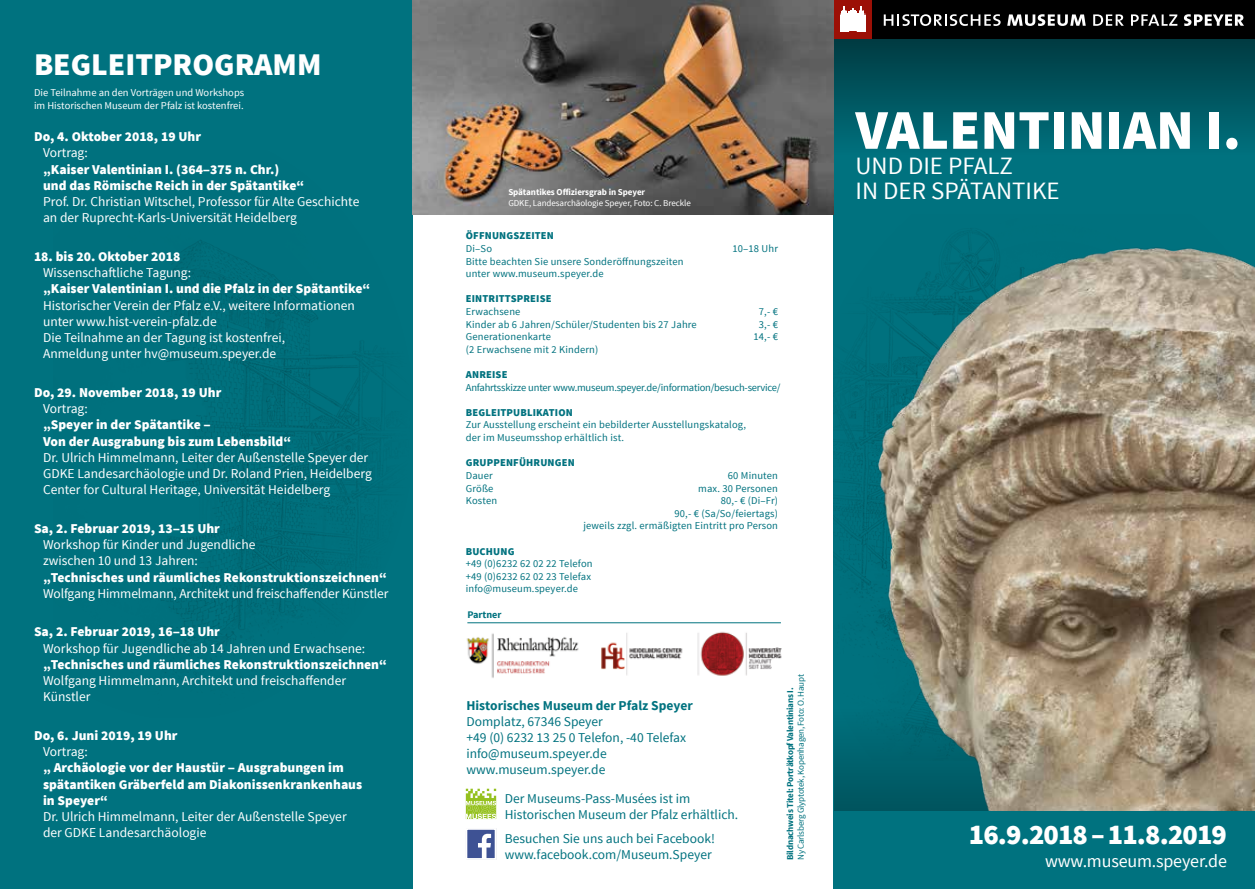
<style>
.page{position:relative;width:1255px;height:889px;background:#fff}
.page>*{position:absolute;margin:0;border:0;box-sizing:border-box;transform-origin:0 0}
.t1{font:900 56.25px "Source Sans Pro";color:#fff}
.t2{font:900 31.5px "Source Sans Pro";color:#fff}
.t3{font:900 28.5px "Source Sans Pro";letter-spacing:-.03em;color:#fff}
.t4{font:24.9px/24.9px "Source Sans Pro";color:#fff}
.t5{font:18px "Source Sans Pro";letter-spacing:-.01em;color:#fff}
.t6{font:13.5px/16.2px "Source Sans Pro";color:#fff}
.t7{font:900 13.5px/16.2px "Source Sans Pro";color:#fff}
.t8{font:13.5px/16.2px "Source Sans Pro";color:#00727f}
.t9{font:700 13.5px "Source Sans Pro";color:#00727f}
.t10{font:10.5px/12.6px "Source Sans Pro";letter-spacing:.015em;color:#00727f}
.t11{font:10.5px/12.6px "Source Sans Pro";color:#fff}
.t12{font:900 10.5px "Source Sans Pro";letter-spacing:.015em;color:#00727f}
.t13{font:10.5px "Source Sans Pro";letter-spacing:-.02em;color:#00727f}
.t14{font:700 10.2px "Source Sans Pro";letter-spacing:-.005em;color:#00727f}
.t15{font:9px "Source Sans Pro";letter-spacing:-.025em;color:#00727f}
.t16{font:9px "Source Sans Pro";letter-spacing:-.01em;color:#fff}
.t17{font:700 9px "Source Sans Pro";letter-spacing:-.025em;color:#00727f}
.t18{font:700 9px "Source Sans Pro";letter-spacing:-.01em;color:#fff}
</style>
<div class="page">
<div style="left:0;top:0;width:412px;height:889px;background:#00727f"></div>
<img style="left:159px;top:240px;width:224px;height:439px">
<div style="left:833px;top:0;width:421px;height:889px;background:#00727f"></div>
<div style="left:833px;top:35px;width:421px;height:120px;background:linear-gradient(to bottom,#00393f,#00707d)"></div>
<svg style="left:834px;top:739px;width:21px;height:72px;fill:#005e69"></svg>
<img style="left:855px;top:232px;width:399px;height:579px">
<div style="left:871px;top:0;width:383px;height:38px;background:#000"></div>
<svg style="left:883px;top:14px;width:117px;height:12px"></svg>
<svg style="left:1007px;top:14px;width:78px;height:12px"></svg>
<svg style="left:1093px;top:14px;width:30px;height:12px"></svg>
<svg style="left:1131px;top:14px;width:46px;height:12px"></svg>
<svg style="left:1184px;top:14px;width:59px;height:12px"></svg>
<div style="left:833px;top:0;width:38px;height:38px;background:#9c1006"></div>
<svg style="left:840px;top:7px;width:25px;height:25px"></svg>
<svg style="left:466px;top:788px;width:30px;height:31px"></svg>
<div style="left:466px;top:829px;width:29px;height:30px;background:#3e5294;border-radius:2px"></div>
<svg style="left:478px;top:833px;width:13px;height:24px"></svg>
<div style="left:466px;top:828px;width:30px;height:31px;border:1px solid #fff"></div>
<img style="left:466px;top:633px;width:113px;height:45px">
<img style="left:601px;top:631px;width:181px;height:45px">
<hr style="left:467px;top:622px;width:314px;height:1px;background:#00727f">
<img style="left:412px;top:0;width:421px;height:215px">
<h2 class="t2" style="left:34px;top:44px;width:289px">BEGLEITPROGRAMM</h2>
<p class="t11" style="left:34px;top:87px;width:212px">Die Teilnahme an den Vorträgen und Workshops im Historischen Museum der Pfalz ist kostenfrei.</p>
<p class="t7" style="left:34px;top:129px;width:168px">Do, 4. Oktober 2018, 19 Uhr</p>
<p class="t6" style="left:43px;top:145px;width:46px">Vortrag:</p>
<p class="t7" style="left:43px;top:162px;width:263px">„Kaiser Valentinian I. (364‒375 n. Chr.) und das Römische Reich in der Spätantike“</p>
<p class="t6" style="left:43px;top:194px;width:318px">Prof. Dr. Christian Witschel, Professor für Alte Geschichte an der Ruprecht-Karls-Universität Heidelberg</p>
<p class="t7" style="left:34px;top:249px;width:148px">18. bis 20. Oktober 2018</p>
<p class="t6" style="left:43px;top:265px;width:149px">Wissenschaftliche Tagung:</p>
<p class="t7" style="left:43px;top:281px;width:329px">„Kaiser Valentinian I. und die Pfalz in der Spätantike“</p>
<p class="t6" style="left:43px;top:297px;width:313px">Historischer Verein der Pfalz e.V., weitere Informationen unter www.hist-verein-pfalz.de<br>Die Teilnahme an der Tagung ist kostenfrei,<br>Anmeldung unter hv@museum.speyer.de</p>
<p class="t7" style="left:34px;top:385px;width:189px">Do, 29. November 2018, 19 Uhr</p>
<p class="t6" style="left:43px;top:401px;width:46px">Vortrag:</p>
<p class="t7" style="left:43px;top:417px;width:250px">„Speyer in der Spätantike ‒<br>Von der Ausgrabung bis zum Lebensbild“</p>
<p class="t6" style="left:43px;top:449px;width:330px">Dr. Ulrich Himmelmann, Leiter der Außenstelle Speyer der<br>GDKE Landesarchäologie und Dr. Roland Prien, Heidelberg<br>Center for Cultural Heritage, Universität Heidelberg</p>
<p class="t7" style="left:34px;top:521px;width:187px">Sa, 2. Februar 2019, 13‒15 Uhr</p>
<p class="t6" style="left:43px;top:537px;width:214px">Workshop für Kinder und Jugendliche zwischen 10 und 13 Jahren:</p>
<p class="t7" style="left:43px;top:569px;width:345px">„Technisches und räumliches Rekonstruktionszeichnen“</p>
<p class="t6" style="left:43px;top:585px;width:347px">Wolfgang Himmelmann, Architekt und freischaffender Künstler</p>
<p class="t7" style="left:34px;top:624px;width:187px">Sa, 2. Februar 2019, 16‒18 Uhr</p>
<p class="t6" style="left:43px;top:640px;width:324px">Workshop für Jugendliche ab 14 Jahren und Erwachsene:</p>
<p class="t7" style="left:43px;top:657px;width:345px">„Technisches und räumliches Rekonstruktionszeichnen“</p>
<p class="t6" style="left:43px;top:672px;width:304px">Wolfgang Himmelmann, Architekt und freischaffender<br>Künstler</p>
<p class="t7" style="left:34px;top:728px;width:145px">Do, 6. Juni 2019, 19 Uhr</p>
<p class="t6" style="left:43px;top:744px;width:46px">Vortrag:</p>
<p class="t7" style="left:43px;top:760px;width:321px">„ Archäologie vor der Haustür ‒ Ausgrabungen im spätantiken Gräberfeld am Diakonissenkrankenhaus in Speyer“</p>
<p class="t6" style="left:43px;top:808px;width:305px">Dr. Ulrich Himmelmann, Leiter der Außenstelle Speyer der GDKE Landesarchäologie</p>
<p class="t18" style="left:508px;top:186px;width:138px">Spätantikes Offiziersgrab in Speyer</p>
<p class="t16" style="left:508px;top:197px;width:184px">GDKE, Landesarchäologie Speyer, Foto: C. Breckle</p>
<p class="t12" style="left:466px;top:229px;width:90px">ÖFFNUNGSZEITEN</p>
<p class="t10" style="left:466px;top:242px;width:28px">Di‒So</p>
<p class="t10" style="left:732px;top:242px;width:47px">10‒18 Uhr</p>
<p class="t10" style="left:466px;top:255px;width:219px">Bitte beachten Sie unsere Sonderöffnungszeiten unter www.museum.speyer.de</p>
<p class="t12" style="left:466px;top:292px;width:87px">EINTRITTSPREISE</p>
<p class="t10" style="left:466px;top:305px;width:56px">Erwachsene</p>
<p class="t10" style="left:759px;top:305px;width:21px">7,- €</p>
<p class="t10" style="left:466px;top:318px;width:232px">Kinder ab 6 Jahren/Schüler/Studenten bis 27 Jahre</p>
<p class="t10" style="left:759px;top:318px;width:21px">3,- €</p>
<p class="t10" style="left:466px;top:331px;width:87px">Generationenkarte</p>
<p class="t10" style="left:753px;top:331px;width:26px">14,- €</p>
<p class="t10" style="left:466px;top:343px;width:134px">(2 Erwachsene mit 2 Kindern)</p>
<p class="t12" style="left:466px;top:368px;width:43px">ANREISE</p>
<p class="t13" style="left:466px;top:381px;width:316px">Anfahrtsskizze unter www.museum.speyer.de/information/besuch-service/</p>
<p class="t12" style="left:466px;top:405px;width:108px">BEGLEITPUBLIKATION</p>
<p class="t10" style="left:466px;top:419px;width:282px">Zur Ausstellung erscheint ein bebilderter Ausstellungskatalog, der im Museumsshop erhältlich ist.</p>
<p class="t12" style="left:466px;top:456px;width:110px">GRUPPENFÜHRUNGEN</p>
<p class="t10" style="left:466px;top:469px;width:29px">Dauer</p>
<p class="t10" style="left:728px;top:469px;width:52px">60 Minuten</p>
<p class="t10" style="left:466px;top:482px;width:29px">Größe</p>
<p class="t10" style="left:698px;top:482px;width:81px">max. 30 Personen</p>
<p class="t10" style="left:466px;top:494px;width:33px">Kosten</p>
<p class="t10" style="left:583px;top:494px;width:196px;text-align:right">80,- € (Di‒Fr)<br>90,- € (Sa/So/feiertags)<br>jeweils zzgl. ermäßigten Eintritt pro Person</p>
<p class="t12" style="left:466px;top:544px;width:50px">BUCHUNG</p>
<p class="t10" style="left:466px;top:557px;width:128px">+49 (0)6232 62 02 22 Telefon +49 (0)6232 62 02 23 Telefax info@museum.speyer.de</p>
<p class="t14" style="left:467px;top:608px;width:35px">Partner</p>
<p class="t9" style="left:466px;top:696px;width:228px">Historisches Museum der Pfalz Speyer</p>
<p class="t8" style="left:466px;top:713px;width:221px">Domplatz, 67346 Speyer<br>+49 (0) 6232 13 25 0 Telefon, -40 Telefax info@museum.speyer.de www.museum.speyer.de</p>
<p class="t8" style="left:504px;top:790px;width:235px">Der Museums-Pass-Musées ist im<br>Historischen Museum der Pfalz erhältlich.</p>
<p class="t8" style="left:504px;top:830px;width:212px">Besuchen Sie uns auch bei Facebook! www.facebook.com/Museum.Speyer</p>
<p class="t15" style="left:795px;top:860px;width:187px;rotate:-90deg">Ny Carlsberg Glyptotek, Kopenhagen, Foto: O. Haupt</p>
<p class="t17" style="left:784px;top:860px;width:174px;rotate:-90deg">Bildnachweis Titel: Porträtkopf Valentinians I.</p>
<h1 class="t1" style="left:855px;top:93px;width:387px">VALENTINIAN I.</h1>
<h3 class="t4" style="left:855px;top:154px;width:206px">UND DIE PFALZ<br>IN DER SPÄTANTIKE</h3>
<h3 class="t3" style="left:968px;top:816px;width:260px">16.9.2018–11.8.2019</h3>
<h3 class="t5" style="left:1045px;top:849px;width:183px">www.museum.speyer.de</h3>
</div>
